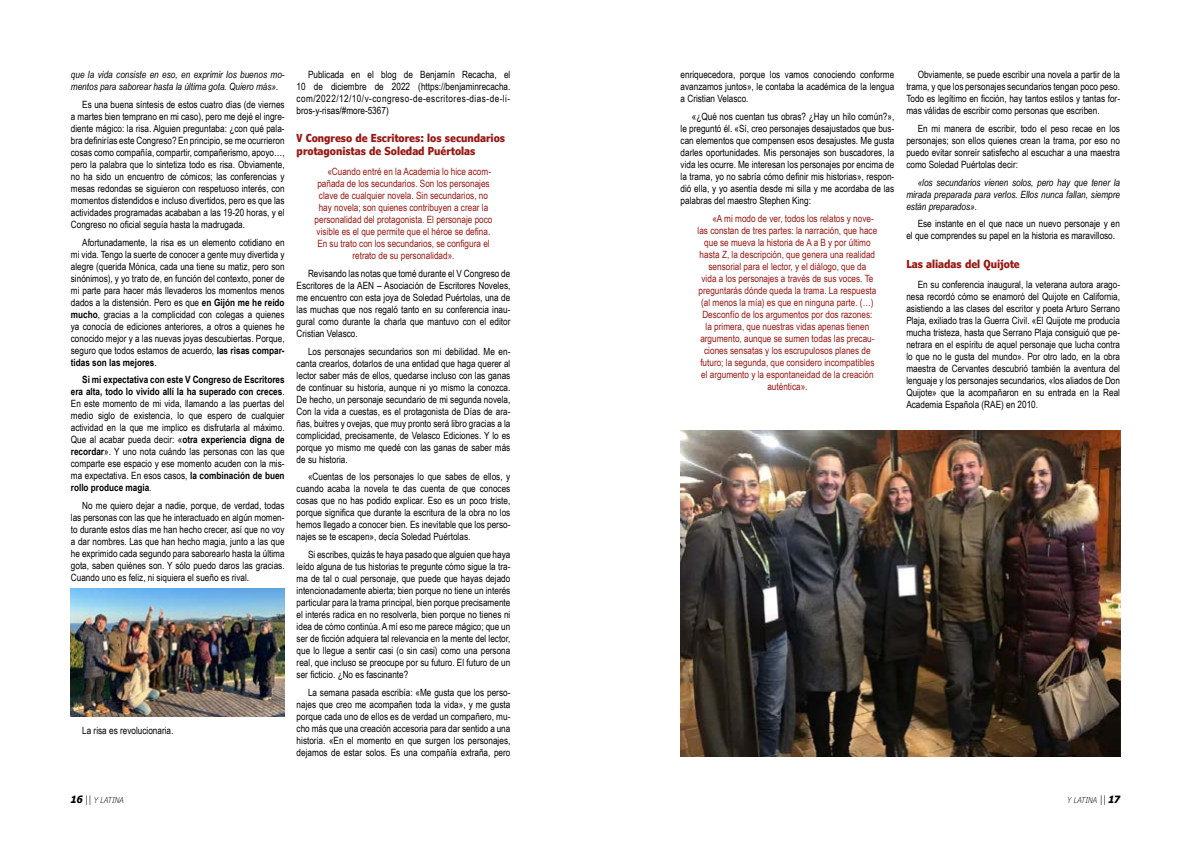
<style>
.page{position:relative;width:1191px;height:842px;background:#fff}
.page>*{position:absolute;margin:0;border:0;box-sizing:border-box;transform-origin:0 0}
.t1{font:700 condensed 11px/13.2px "Verdana Pro";color:#981914}
.t2{font:10px/12px "Arial Narrow";color:#000;text-align:justify}
.t3{font:10px "Arial Narrow";color:#981914}
.t4{font:italic 10px/12px "Arial Narrow";color:#000;text-align:justify}
.t5{font:italic 300 condensed 8px "Verdana Pro";color:#000}
.s1{font-weight:700}
.s2{font-weight:700;font-size:10px}
.s3{font-size:10px}
</style>
<div class="page">
<img style="left:71px;top:588px;width:214px;height:128px">
<img style="left:680px;top:431px;width:440px;height:326px">
<p class="t4" style="left:71px;top:68px;width:215px">que la vida consiste en eso, en exprimir los buenos mo&shy;mentos para saborear hasta la última gota. Quiero más».</p>
<p class="t2" style="left:71px;top:98px;width:215px;text-indent:11px">Es una buena síntesis de estos cuatro días (de viernes a martes bien temprano en mi caso), pero me dejé el ingre&shy;diente mágico: la risa. Alguien preguntaba: ¿con qué pala&shy;bra definirías este Congreso? En principio, se me ocurrieron cosas como compañía, compartir, compañerismo, apoyo…, pero la palabra que lo sintetiza todo es risa. Obviamente, no ha sido un encuentro de cómicos; las conferencias y mesas redondas se siguieron con respetuoso interés, con momentos distendidos e incluso divertidos, pero es que las actividades programadas acababan a las 19-20 horas, y el Congreso no oficial seguía hasta la madrugada.</p>
<p class="t2" style="left:71px;top:236px;width:215px;text-indent:11px">Afortunadamente, la risa es un elemento cotidiano en mi vida. Tengo la suerte de conocer a gente muy divertida y alegre (querida Mónica, cada una tiene su matiz, pero son sinónimos), y yo trato de, en función del contexto, poner de mi parte para hacer más llevaderos los momentos menos dados a la distensión. Pero es que <span class="s1">en Gijón me he reído mucho</span>, gracias a la complicidad con colegas a quienes ya conocía de ediciones anteriores, a otros a quienes he conocido mejor y a las nuevas joyas descubiertas. Porque, seguro que todos estamos de acuerdo, <span class="s1">las risas compar&shy;tidas son las mejores</span>.</p>
<p class="t2" style="left:71px;top:373px;width:215px;text-indent:11px"><span class="s1">Si mi expectativa con este V Congreso de Escritores era alta, todo lo vivido allí la ha superado con creces</span>.<br>En este momento de mi vida, llamando a las puertas del medio siglo de existencia, lo que espero de cualquier actividad en la que me implico es disfrutarla al máximo.<br>Que al acabar pueda decir: «<span class="s1">otra experiencia digna de recordar</span>». Y uno nota cuándo las personas con las que comparte ese espacio y ese momento acuden con la mis&shy;ma expectativa. En esos casos, <span class="s1">la combinación de buen rollo produce magia</span>.</p>
<p class="t2" style="left:71px;top:499px;width:215px;text-indent:11px">No me quiero dejar a nadie, porque, de verdad, todas las personas con las que he interactuado en algún momen&shy;to durante estos días me han hecho crecer, así que no voy a dar nombres. Las que han hecho magia, junto a las que he exprimido cada segundo para saborearlo hasta la última gota, saben quiénes son. Y sólo puedo daros las gracias.<br>Cuando uno es feliz, ni siquiera el sueño es rival.</p>
<p class="t2" style="left:82px;top:724px;width:93px">La risa es revolucionaria.</p>
<p class="t2" style="left:297px;top:68px;width:215px;text-indent:11px">Publicada en el blog de Benjamín Recacha, el 10 de diciembre de 2022 (https://benjaminrecacha. com/2022/12/10/v-congreso-de-escritores-dias-de-li&shy;bros-y-risas/#more-5367)</p>
<p class="t1" style="left:297px;top:131px;width:210px">V Congreso de Escritores: los secundarios protagonistas de Soledad Puértolas</p>
<p class="t3" style="left:327px;top:164px;width:165px">«Cuando entré en la Academia lo hice acom-</p>
<p class="t3" style="left:317px;top:176px;width:174px">pañada de los secundarios. Son los personajes</p>
<p class="t3" style="left:319px;top:188px;width:171px">clave de cualquier novela. Sin secundarios, no</p>
<p class="t3" style="left:319px;top:200px;width:171px">hay novela; son quienes contribuyen a crear la</p>
<p class="t3" style="left:314px;top:212px;width:179px">personalidad del protagonista. El personaje poco</p>
<p class="t3" style="left:317px;top:224px;width:175px">visible es el que permite que el héroe se defina.</p>
<p class="t3" style="left:317px;top:236px;width:174px">En su trato con los secundarios, se configura el</p>
<p class="t3" style="left:352px;top:248px;width:104px">retrato de su personalidad».</p>
<p class="t2" style="left:297px;top:267px;width:215px;text-indent:11px">Revisando las notas que tomé durante el V Congreso de Escritores de la AEN – Asociación de Escritores Noveles, me encuentro con esta joya de Soledad Puértolas, una de las muchas que nos regaló tanto en su conferencia inau&shy;gural como durante la charla que mantuvo con el editor Cristian Velasco.</p>
<p class="t2" style="left:297px;top:345px;width:215px;text-indent:11px">Los personajes secundarios son mi debilidad. Me en&shy;canta crearlos, dotarlos de una entidad que haga querer al lector saber más de ellos, quedarse incluso con las ganas de continuar su historia, aunque ni yo mismo la conozca.<br>De hecho, un personaje secundario de mi segunda novela, Con la vida a cuestas, es el protagonista de Días de ara&shy;ñas, buitres y ovejas, que muy pronto será libro gracias a la complicidad, precisamente, de Velasco Ediciones. Y lo es porque yo mismo me quedé con las ganas de saber más de su historia.</p>
<p class="t2" style="left:297px;top:470px;width:215px;text-indent:11px">«Cuentas de los personajes lo que sabes de ellos, y cuando acaba la novela te das cuenta de que conoces cosas que no has podido explicar. Eso es un poco triste, porque significa que durante la escritura de la obra no los hemos llegado a conocer bien. Es inevitable que los perso&shy;najes se te escapen», decía Soledad Puértolas.</p>
<p class="t2" style="left:297px;top:548px;width:215px;text-indent:11px">Si escribes, quizás te haya pasado que alguien que haya leído alguna de tus historias te pregunte cómo sigue la tra&shy;ma de tal o cual personaje, que puede que hayas dejado intencionadamente abierta; bien porque no tiene un interés particular para la trama principal, bien porque precisamente el interés radica en no resolverla, bien porque no tienes ni idea de cómo continúa. A mí eso me parece mágico; que un ser de ficción adquiera tal relevancia en la mente del lector, que lo llegue a sentir casi (o sin casi) como una persona real, que incluso se preocupe por su futuro. El futuro de un ser ficticio. ¿No es fascinante?</p>
<p class="t2" style="left:297px;top:686px;width:215px;text-indent:11px">La semana pasada escribía: «Me gusta que los perso&shy;najes que creo me acompañen toda la vida», y me gusta porque cada uno de ellos es de verdad un compañero, mu&shy;cho más que una creación accesoria para dar sentido a una historia. «En el momento en que surgen los personajes, dejamos de estar solos. Es una compañía extraña, pero</p>
<p class="t2" style="left:680px;top:68px;width:215px">enriquecedora, porque los vamos conociendo conforme avanzamos juntos», le contaba la académica de la lengua a Cristian Velasco.</p>
<p class="t2" style="left:680px;top:110px;width:215px;text-indent:11px">«¿Qué nos cuentan tus obras? ¿Hay un hilo común?», le preguntó él. «Sí, creo personajes desajustados que bus&shy;can elementos que compensen esos desajustes. Me gusta darles oportunidades. Mis personajes son buscadores, la vida les ocurre. Me interesan los personajes por encima de la trama, yo no sabría cómo definir mis historias», respon&shy;dió ella, y yo asentía desde mi silla y me acordaba de las palabras del maestro Stephen King:</p>
<p class="t3" style="left:712px;top:211px;width:163px">«A mi modo de ver, todos los relatos y nove-</p>
<p class="t3" style="left:697px;top:223px;width:181px">las constan de tres partes: la narración, que hace</p>
<p class="t3" style="left:704px;top:235px;width:168px">que se mueva la historia de A a B y por último</p>
<p class="t3" style="left:699px;top:247px;width:177px">hasta Z, la descripción, que genera una realidad</p>
<p class="t3" style="left:708px;top:259px;width:159px">sensorial para el lector, y el diálogo, que da</p>
<p class="t3" style="left:701px;top:271px;width:173px">vida a los personajes a través de sus voces. Te</p>
<p class="t3" style="left:698px;top:283px;width:179px">preguntarás dónde queda la trama. La respuesta</p>
<p class="t3" style="left:701px;top:295px;width:174px">(al menos la mía) es que en ninguna parte. (…)</p>
<p class="t3" style="left:702px;top:307px;width:172px">Desconfío de los argumentos por dos razones:</p>
<p class="t3" style="left:705px;top:319px;width:165px">la primera, que nuestras vidas apenas tienen</p>
<p class="t3" style="left:700px;top:331px;width:176px">argumento, aunque se sumen todas las precau-</p>
<p class="t3" style="left:704px;top:343px;width:168px">ciones sensatas y los escrupulosos planes de</p>
<p class="t3" style="left:700px;top:355px;width:176px">futuro; la segunda, que considero incompatibles</p>
<p class="t3" style="left:701px;top:367px;width:174px">el argumento y la espontaneidad de la creación</p>
<p class="t3" style="left:767px;top:379px;width:42px">auténtica».</p>
<p class="t2" style="left:906px;top:68px;width:215px;text-indent:11px">Obviamente, se puede escribir una novela a partir de la trama, y que los personajes secundarios tengan poco peso.<br>Todo es legítimo en ficción, hay tantos estilos y tantas for&shy;mas válidas de escribir como personas que escriben.</p>
<p class="t2" style="left:906px;top:122px;width:215px;text-indent:11px">En mi manera de escribir, todo el peso recae en los personajes; son ellos quienes crean la trama, por eso no puedo evitar sonreír satisfecho al escuchar a una maestra como Soledad Puértolas decir:</p>
<p class="t4" style="left:906px;top:176px;width:215px;text-indent:11px">«los secundarios vienen solos, pero hay que tener la mirada preparada para verlos. Ellos nunca fallan, siempre están preparados».</p>
<p class="t2" style="left:906px;top:217px;width:215px;text-indent:11px">Ese instante en el que nace un nuevo personaje y en el que comprendes su papel en la historia es maravilloso.</p>
<p class="t1" style="left:906px;top:257px;width:115px">Las aliadas del Quijote</p>
<p class="t2" style="left:906px;top:278px;width:215px;text-indent:11px">En su conferencia inaugural, la veterana autora arago&shy;nesa recordó cómo se enamoró del Quijote en California, asistiendo a las clases del escritor y poeta Arturo Serrano Plaja, exiliado tras la Guerra Civil. «El Quijote me producía mucha tristeza, hasta que Serrano Plaja consiguió que pe&shy;netrara en el espíritu de aquel personaje que lucha contra lo que no le gusta del mundo». Por otro lado, en la obra maestra de Cervantes descubrió también la aventura del lenguaje y los personajes secundarios, «los aliados de Don Quijote» que la acompañaron en su entrada en la Real Academia Española (RAE) en 2010.</p>
<p class="t5" style="left:71px;top:795px;width:54px"><span class="s2">16</span> <span class="s3">||</span> Y LATINA</p>
<p class="t5" style="left:1067px;top:795px;width:54px">Y LATINA <span class="s3">||</span> <span class="s2">17</span></p>
</div>
